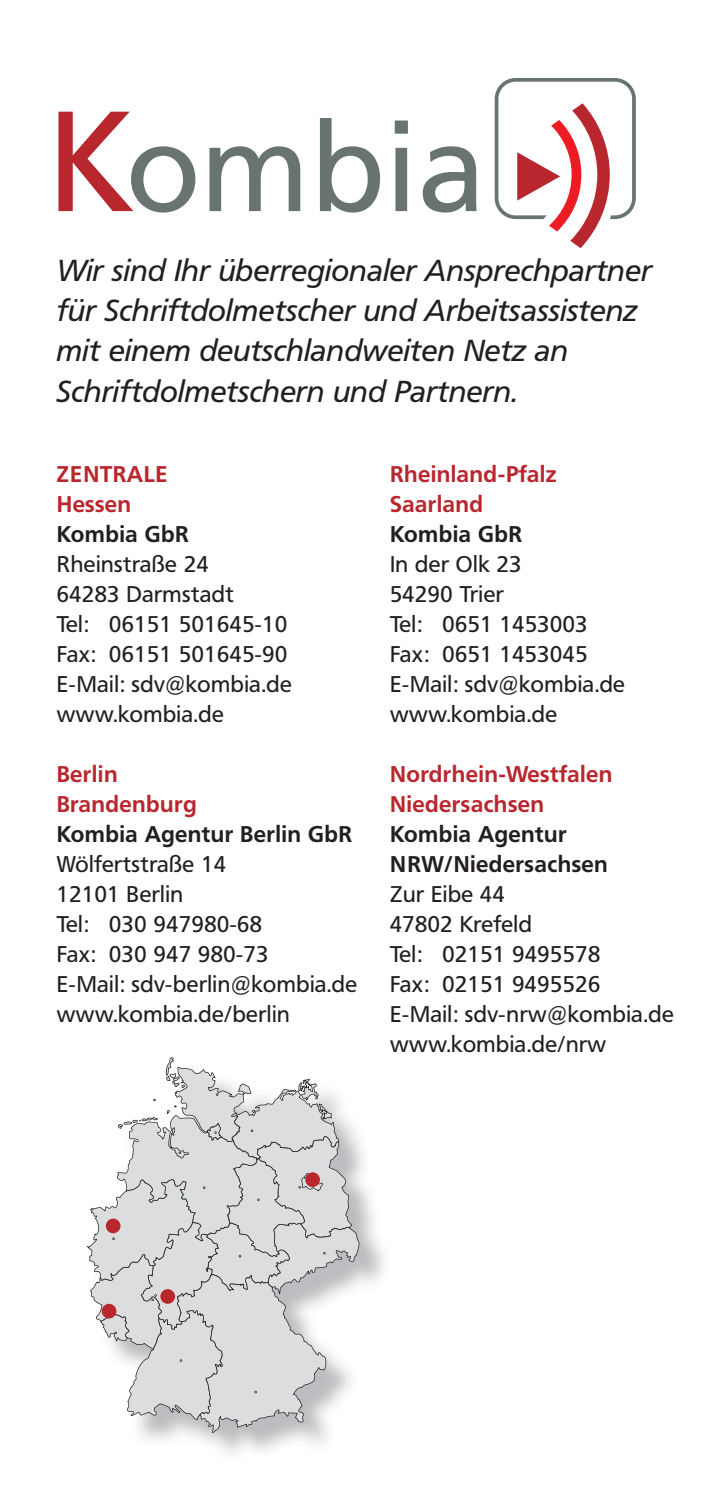
<style>
.page{position:relative;width:702px;height:1489px;background:#fff}
.page>*{position:absolute;margin:0;border:0;box-sizing:border-box;transform-origin:0 0}
.t1{font:italic 30px/40px "Frutiger VR";letter-spacing:.01em;color:#231f20}
.t2{font:22.5px/30px "Frutiger VR";letter-spacing:.02em;color:#231f20}
.t3{font:700 22.5px/30px "Frutiger VR";letter-spacing:.02em;color:#b9272e}
.t4{font:700 22.5px/30px "Frutiger VR";letter-spacing:.02em;color:#231f20}
</style>
<div class="page">
<svg style="left:494px;top:78px;width:141px;height:141px"></svg>
<svg style="left:58px;top:103px;width:551px;height:145px"></svg>
<svg style="left:549px;top:120px;width:32px;height:111px"></svg>
<svg style="left:87px;top:1057px;width:272px;height:378px"></svg>
<div style="left:160px;top:1288px;width:15px;height:15px;background:#b9272e;border-radius:50%"></div>
<div style="left:102px;top:1303px;width:14px;height:15px;background:#b9272e;border-radius:50%"></div>
<div style="left:305px;top:1172px;width:15px;height:14px;background:#b9272e;border-radius:50%"></div>
<div style="left:106px;top:1218px;width:14px;height:15px;background:#b9272e;border-radius:50%"></div>
<h1 class="t1" style="left:57px;top:252px;width:596px">Wir sind Ihr überregionaler Ansprechpartner für Schriftdolmetscher und Arbeitsassistenz mit einem deutschlandweiten Netz an Schriftdolmetschern und Partnern.</h1>
<p class="t3" style="left:57px;top:460px;width:112px">ZENTRALE<br>Hessen</p>
<p class="t4" style="left:57px;top:520px;width:134px">Kombia GbR</p>
<p class="t2" style="left:57px;top:550px;width:236px">Rheinstraße 24<br>64283 Darmstadt<br>Tel: 06151 501645-10<br>Fax: 06151 501645-90<br>E-Mail: sdv@kombia.de www.kombia.de</p>
<p class="t3" style="left:57px;top:760px;width:141px">Berlin<br>Brandenburg</p>
<p class="t4" style="left:57px;top:820px;width:297px">Kombia Agentur Berlin GbR</p>
<p class="t2" style="left:57px;top:850px;width:302px">Wölfertstraße 14<br>12101 Berlin<br>Tel: 030 947980-68<br>Fax: 030 947 980-73<br>E-Mail: sdv-berlin@kombia.de www.kombia.de/berlin</p>
<p class="t3" style="left:390px;top:460px;width:168px">Rheinland-Pfalz<br>Saarland</p>
<p class="t4" style="left:390px;top:520px;width:134px">Kombia GbR</p>
<p class="t2" style="left:390px;top:550px;width:236px">In der Olk 23<br>54290 Trier<br>Tel: 0651 1453003<br>Fax: 0651 1453045<br>E-Mail: sdv@kombia.de www.kombia.de</p>
<p class="t3" style="left:390px;top:760px;width:224px">Nordrhein-Westfalen<br>Niedersachsen</p>
<p class="t4" style="left:390px;top:820px;width:219px">Kombia Agentur<br>NRW/Niedersachsen</p>
<p class="t2" style="left:390px;top:880px;width:285px">Zur Eibe 44<br>47802 Krefeld<br>Tel: 02151 9495578<br>Fax: 02151 9495526<br>E-Mail: sdv-nrw@kombia.de www.kombia.de/nrw</p>
</div>
